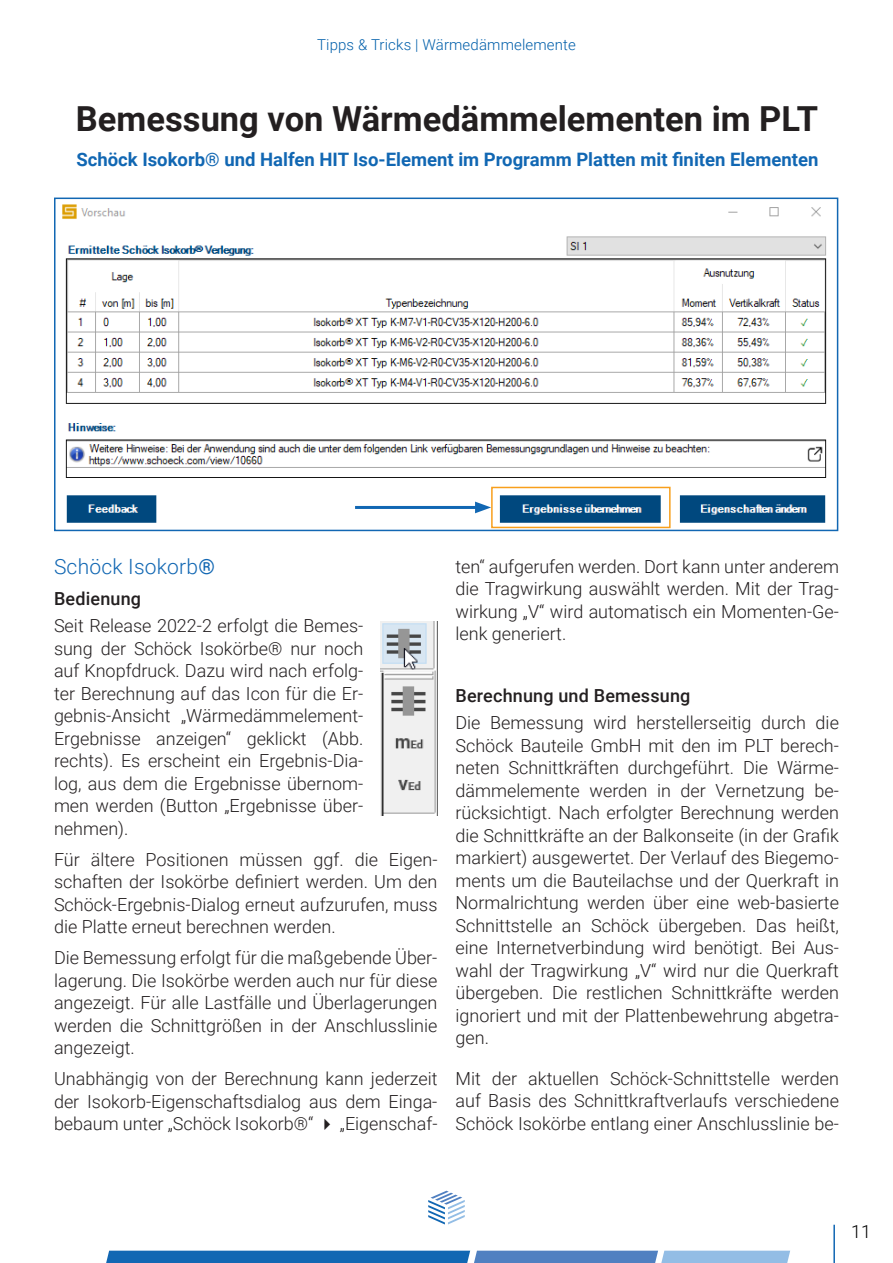
<style>
.page{position:relative;width:893px;height:1263px;background:#fff}
.page>*{position:absolute;margin:0;border:0;box-sizing:border-box;transform-origin:0 0}
.t1{font:700 34.5px "Roboto";color:#231f20}
.t2{font:300 21px "Roboto";letter-spacing:.01em;color:#1167b3}
.t3{font:700 18.45px "Roboto";color:#1167b3}
.t4{font:300 18px/22.5px "Roboto";color:#231f20;text-align:justify}
.t5{font:500 18px "Roboto";letter-spacing:.01em;color:#231f20}
.t6{font:300 18px "Roboto";color:#000}
.t7{font:300 15px "Roboto";letter-spacing:.01em;color:#005faa}
.s1{font-weight:400}
</style>
<div class="page">
<svg style="left:106px;top:1251px;width:684px;height:12px;background:#3f80c1"></svg>
<svg style="left:428px;top:1191px;width:37px;height:33px"></svg>
<hr style="left:833px;top:1225px;width:2px;height:38px;background:#1167b3">
<img style="left:380px;top:621px;width:57px;height:194px">
<img style="left:62px;top:204px;width:765px;height:319px">
<div style="left:54px;top:198px;width:784px;height:333px;border:2px solid #1167b3"></div>
<hr style="left:355px;top:506px;width:126px;height:3px;background:#1167b3">
<svg style="left:475px;top:502px;width:16px;height:11px"></svg>
<div style="left:491px;top:487px;width:180px;height:41px;border:2px solid #f89f1c"></div>
<p class="t7" style="left:317px;top:34px;width:260px">Tipps &amp; Tricks | Wärmedämmelemente</p>
<h1 class="t1" style="left:76px;top:94px;width:743px">Bemessung von Wärmedämmelementen im PLT</h1>
<p class="t3" style="left:76px;top:146px;width:744px">Schöck Isokorb<span class="s1">®</span> und Halfen HIT Iso-Element im Programm Platten mit finiten Elementen</p>
<p class="t2" style="left:54px;top:552px;width:162px">Schöck Isokorb<span class="s1">®</span></p>
<p class="t5" style="left:54px;top:586px;width:89px">Bedienung</p>
<p class="t4" style="left:54px;top:614px;width:311px">Seit Release 2022-2 erfolgt die Bemes&shy;sung der Schöck Isokörbe® nur noch auf Knopfdruck. Dazu wird nach erfolg&shy;ter Berechnung auf das Icon für die Er&shy;gebnis-Ansicht „Wärmedämmelement-Ergebnisse anzeigen“ geklickt (Abb. rechts). Es erscheint ein Ergebnis-Dia&shy;log, aus dem die Ergebnisse übernom&shy;men werden (Button „Ergebnisse über&shy;nehmen).</p>
<p class="t4" style="left:54px;top:847px;width:385px">Für ältere Positionen müssen ggf. die Eigen&shy;schaften der Isokörbe definiert werden. Um den Schöck-Ergebnis-Dialog erneut aufzurufen, muss die Platte erneut berechnen werden.</p>
<p class="t4" style="left:54px;top:946px;width:385px">Die Bemessung erfolgt für die maßgebende Über&shy;lagerung. Die Isokörbe werden auch nur für diese angezeigt. Für alle Lastfälle und Überlagerungen werden die Schnittgrößen in der Anschlusslinie angezeigt.</p>
<p class="t4" style="left:54px;top:1067px;width:385px">Unabhängig von der Berechnung kann jederzeit der Isokorb-Eigenschaftsdialog aus dem Einga&shy;bebaum unter „Schöck Isokorb®“ ✔ „Eigenschaf-</p>
<p class="t4" style="left:455px;top:554px;width:385px">ten“ aufgerufen werden. Dort kann unter anderem die Tragwirkung auswählt werden. Mit der Trag&shy;wirkung „V“ wird automatisch ein Momenten-Ge&shy;lenk generiert.</p>
<p class="t5" style="left:455px;top:683px;width:236px">Berechnung und Bemessung</p>
<p class="t4" style="left:455px;top:711px;width:385px">Die Bemessung wird herstellerseitig durch die Schöck Bauteile GmbH mit den im PLT berech&shy;neten Schnittkräften durchgeführt. Die Wärme&shy;dämmelemente werden in der Vernetzung be&shy;rücksichtigt. Nach erfolgter Berechnung werden die Schnittkräfte an der Balkonseite (in der Grafik markiert) ausgewertet. Der Verlauf des Biegemo&shy;ments um die Bauteilachse und der Querkraft in Normalrichtung werden über eine web-basierte Schnittstelle an Schöck übergeben. Das heißt, eine Internetverbindung wird benötigt. Bei Aus&shy;wahl der Tragwirkung „V“ wird nur die Querkraft übergeben. Die restlichen Schnittkräfte werden ignoriert und mit der Plattenbewehrung abgetra&shy;gen.</p>
<p class="t4" style="left:455px;top:1067px;width:385px">Mit der aktuellen Schöck-Schnittstelle werden auf Basis des Schnittkraftverlaufs verschiedene Schöck Isokörbe entlang einer Anschlusslinie be-</p>
<p class="t6" style="left:851px;top:1219px;width:21px">11</p>
</div>
